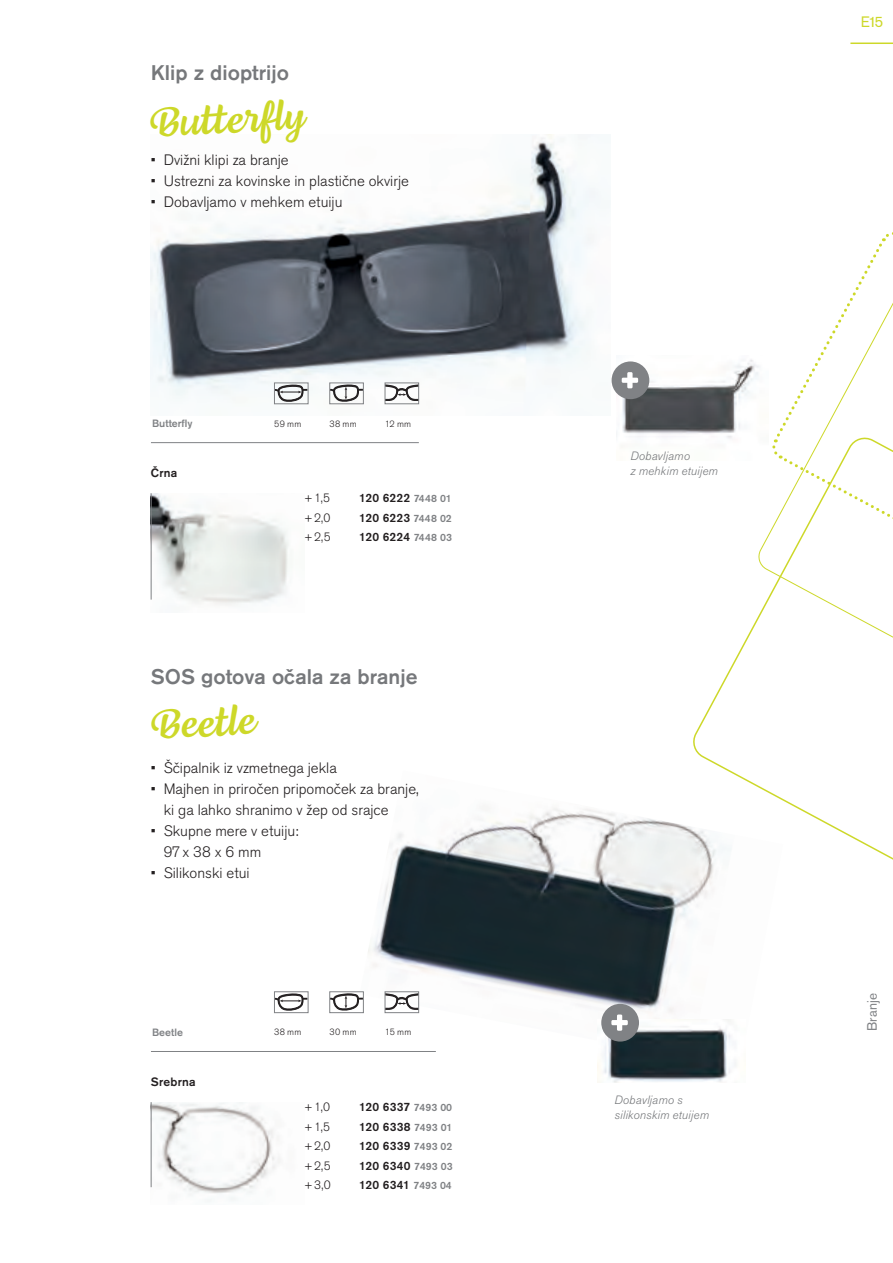
<style>
.page{position:relative;width:893px;height:1263px;background:#fff}
.page>*{position:absolute;margin:0;border:0;box-sizing:border-box;transform-origin:0 0}
.t1{font:69px "Summer Loving Sans";color:#fff;scale:.84 1}
._5_Kapitel_Headline{font:42px "Lemongrass Script";color:#cdd829}
.Seiten_Headline_14_1{font:500 21px "Akzidenz Grotesk Pro";color:#76787b}
.t2{font:300 15px/21px "Akzidenz Grotesk Pro";color:#231f20}
.t3{font:15px "Akzidenz Grotesk Pro";color:#cdd829}
.t4{font:13.5px "Akzidenz Grotesk Pro";letter-spacing:.015em;color:#808285}
.t5{font:500 12px "Akzidenz Grotesk Pro";letter-spacing:.015em;color:#231f20}
.Randinformation{font:italic 300 12px/15px "Akzidenz Grotesk Pro";letter-spacing:.015em;color:#76787b}
.Dpt_Akz_8_14pt_Light{font:300 12px "Akzidenz Grotesk Pro";color:#231f20}
.t6{font:500 10.5px "Akzidenz Grotesk Pro";color:#808285}
.t7{font:300 9px "Akzidenz Grotesk Pro";letter-spacing:.02em;color:#231f20}
.s1{font-size:10.5px;color:#808285}
</style>
<div class="page">
<img style="left:360px;top:808px;width:329px;height:260px">
<img style="left:151px;top:135px;width:450px;height:270px">
<hr style="left:151px;top:442px;width:268px;height:1px;background:#808285">
<img style="left:617px;top:359px;width:139px;height:78px">
<svg style="left:276px;top:385px;width:30px;height:17px"></svg>
<div style="left:274px;top:383px;width:34px;height:21px;border:1px solid #808285"></div>
<svg style="left:332px;top:385px;width:30px;height:17px"></svg>
<div style="left:330px;top:383px;width:34px;height:21px;border:1px solid #808285"></div>
<svg style="left:387px;top:385px;width:30px;height:16px"></svg>
<div style="left:385px;top:383px;width:34px;height:21px;border:1px solid #808285"></div>
<div style="left:612px;top:361px;width:37px;height:38px;background:#808285;border-radius:50%"></div>
<img style="left:598px;top:1019px;width:138px;height:63px">
<svg style="left:276px;top:993px;width:30px;height:17px"></svg>
<div style="left:274px;top:991px;width:34px;height:22px;border:1px solid #808285"></div>
<svg style="left:332px;top:993px;width:30px;height:17px"></svg>
<div style="left:330px;top:991px;width:34px;height:22px;border:1px solid #808285"></div>
<svg style="left:387px;top:993px;width:30px;height:17px"></svg>
<div style="left:385px;top:991px;width:34px;height:22px;border:1px solid #808285"></div>
<div style="left:601px;top:1004px;width:38px;height:37px;background:#808285;border-radius:50%"></div>
<img style="left:152px;top:493px;width:137px;height:112px">
<hr style="left:151px;top:493px;width:1px;height:107px;background:#808285">
<img style="left:151px;top:1102px;width:129px;height:99px">
<hr style="left:151px;top:1102px;width:1px;height:85px;background:#808285">
<svg style="left:777px;top:232px;width:116px;height:204px"></svg>
<svg style="left:689px;top:436px;width:204px;height:470px"></svg>
<hr style="left:850px;top:43px;width:43px;height:1px;background:#cdd829">
<hr style="left:151px;top:1051px;width:285px;height:1px;background:#808285">
<p class="Seiten_Headline_14_1" style="left:151px;top:59px;width:140px">Klip z dioptrijo</p>
<p class="_5_Kapitel_Headline" style="left:146px;top:98px;width:158px;rotate:-3deg">Butt erfly</p>
<p class="t2" style="left:151px;top:150px;width:139px">• Dvižni klipi za branje</p>
<p class="t2" style="left:151px;top:171px;width:260px">• Ustrezni za kovinske in plastične okvirje</p>
<p class="t2" style="left:151px;top:192px;width:193px">• Dobavljamo v mehkem etuiju</p>
<p class="t6" style="left:152px;top:417px;width:42px">Butterfly</p>
<p class="t7" style="left:274px;top:417px;width:29px">59 mm</p>
<p class="t7" style="left:330px;top:417px;width:29px">38 mm</p>
<p class="t7" style="left:385px;top:417px;width:28px">12 mm</p>
<p class="t5" style="left:151px;top:465px;width:28px">Črna</p>
<p class="Dpt_Akz_8_14pt_Light" style="left:304px;top:490px;width:28px">+1,5</p>
<p class="Dpt_Akz_8_14pt_Light" style="left:304px;top:510px;width:28px">+2,0</p>
<p class="Dpt_Akz_8_14pt_Light" style="left:304px;top:529px;width:28px">+2,5</p>
<p class="t5" style="left:359px;top:490px;width:94px">120 6222 <span class="s1">7448 01</span></p>
<p class="t5" style="left:359px;top:510px;width:94px">120 6223 <span class="s1">7448 02</span></p>
<p class="t5" style="left:359px;top:529px;width:94px">120 6224 <span class="s1">7448 03</span></p>
<p class="Seiten_Headline_14_1" style="left:151px;top:663px;width:268px">SOS gotova očala za branje</p>
<p class="_5_Kapitel_Headline" style="left:148px;top:700px;width:108px;rotate:-3deg">Beetle</p>
<p class="t2" style="left:151px;top:757px;width:187px">• Ščipalnik iz vzmetnega jekla</p>
<p class="t2" style="left:164px;top:778px;width:257px;text-indent:-13px">• Majhen in priročen pripomoček za branje, ki ga lahko shranimo v žep od srajce</p>
<p class="t2" style="left:164px;top:820px;width:136px;text-indent:-13px">• Skupne mere v etuiju:<br>97x 38 x 6 mm</p>
<p class="t2" style="left:151px;top:862px;width:100px">• Silikonski etui</p>
<p class="t6" style="left:152px;top:1025px;width:32px">Beetle</p>
<p class="t7" style="left:274px;top:1026px;width:29px">38 mm</p>
<p class="t7" style="left:330px;top:1026px;width:29px">30 mm</p>
<p class="t7" style="left:385px;top:1026px;width:28px">15 mm</p>
<p class="t5" style="left:151px;top:1074px;width:46px">Srebrna</p>
<p class="Dpt_Akz_8_14pt_Light" style="left:304px;top:1099px;width:27px">+1,0</p>
<p class="Dpt_Akz_8_14pt_Light" style="left:304px;top:1119px;width:28px">+1,5</p>
<p class="Dpt_Akz_8_14pt_Light" style="left:304px;top:1138px;width:28px">+2,0</p>
<p class="Dpt_Akz_8_14pt_Light" style="left:304px;top:1158px;width:28px">+2,5</p>
<p class="Dpt_Akz_8_14pt_Light" style="left:304px;top:1177px;width:28px">+3,0</p>
<p class="t5" style="left:359px;top:1099px;width:94px">120 6337 <span class="s1">7493 00</span></p>
<p class="t5" style="left:359px;top:1119px;width:95px">120 6338 <span class="s1">7493 01</span></p>
<p class="t5" style="left:359px;top:1138px;width:95px">120 6339 <span class="s1">7493 02</span></p>
<p class="t5" style="left:359px;top:1158px;width:95px">120 6340 <span class="s1">7493 03</span></p>
<p class="t5" style="left:359px;top:1177px;width:94px">120 6341 <span class="s1">7493 04</span></p>
<p class="t1" style="left:620px;top:339px;width:26px">+</p>
<p class="Randinformation" style="left:630px;top:448px;width:89px">Dobavljamo<br>z mehkim etuijem</p>
<p class="t3" style="left:861px;top:12px;width:24px">E15</p>
<p class="t1" style="left:609px;top:981px;width:26px">+</p>
<p class="Randinformation" style="left:614px;top:1092px;width:96px">Dobavljamo s silikonskim etuijem</p>
<p class="t4" style="left:863px;top:1031px;width:40px;rotate:-90deg">Branje</p>
</div>
